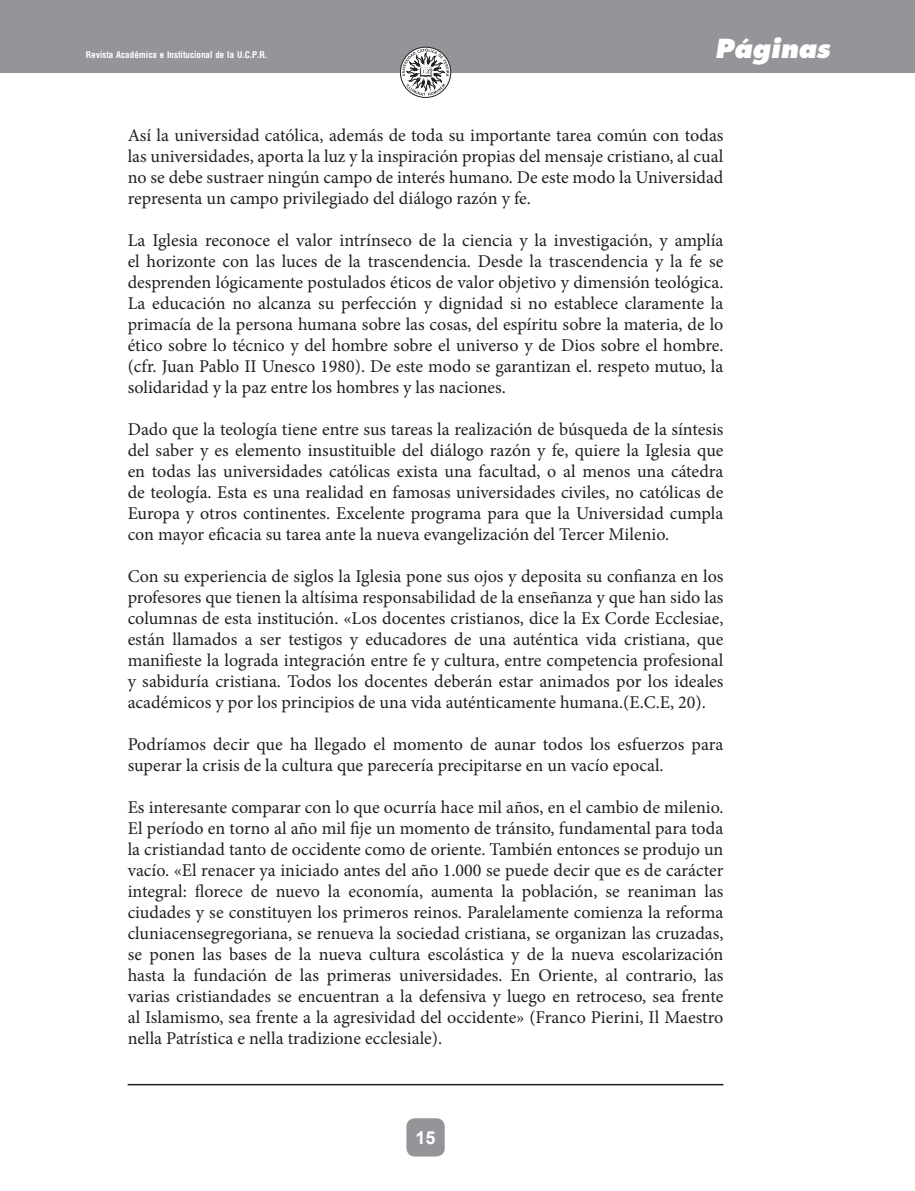
<style>
.page{position:relative;width:915px;height:1191px;background:#fff}
.page>*{position:absolute;margin:0;border:0;box-sizing:border-box;transform-origin:0 0}
.t1{font:italic 800 25.5px "Futura Std";letter-spacing:-.005em;color:#fff}
.t2{font:18px/21px "Minion Pro";color:#231f20;text-align:justify}
.t3{font:700 18px "Arial";color:#fff}
.t4{font:700 condensed 9px "Arena";color:#fff}
</style>
<div class="page">
<div style="left:406px;top:1118px;width:38px;height:38px;background:#939598;border-radius:9px"></div>
<div style="left:0;top:0;width:914px;height:72px;background:#939598"></div>
<svg style="left:399px;top:46px;width:52px;height:52px"></svg>
<hr style="left:128px;top:1084px;width:595px;height:1px;background:#231f20">
<p class="t4" style="left:86px;top:50px;width:183px">Revista Académica e Institucional de la U.C.P.R.</p>
<h1 class="t1" style="left:714px;top:33px;width:116px">Páginas</h1>
<p class="t2" style="left:128px;top:124px;width:597px">Así la universidad católica, además de toda su importante tarea común con todas las universidades, aporta la luz y la inspiración propias del mensaje cristiano, al cual no se debe sustraer ningún campo de interés humano. De este modo la Universidad representa un campo privilegiado del diálogo razón y fe.</p>
<p class="t2" style="left:128px;top:229px;width:597px">La Iglesia reconoce el valor intrínseco de la ciencia y la investigación, y amplía el horizonte con las luces de la trascendencia. Desde la trascendencia y la fe se desprenden lógicamente postulados éticos de valor objetivo y dimensión teológica.<br>La educación no alcanza su perfección y dignidad si no establece claramente la primacía de la persona humana sobre las cosas, del espíritu sobre la materia, de lo ético sobre lo técnico y del hombre sobre el universo y de Dios sobre el hombre. (cfr. Juan Pablo II Unesco 1980). De este modo se garantizan el. respeto mutuo, la solidaridad y la paz entre los hombres y las naciones.</p>
<p class="t2" style="left:128px;top:419px;width:597px">Dado que la teología tiene entre sus tareas la realización de búsqueda de la síntesis del saber y es elemento insustituible del diálogo razón y fe, quiere la Iglesia que en todas las universidades católicas exista una facultad, o al menos una cátedra de teología. Esta es una realidad en famosas universidades civiles, no católicas de Europa y otros continentes. Excelente programa para que la Universidad cumpla con mayor eficacia su tarea ante la nueva evangelización del Tercer Milenio.</p>
<p class="t2" style="left:128px;top:566px;width:597px">Con su experiencia de siglos la Iglesia pone sus ojos y deposita su confianza en los profesores que tienen la altísima responsabilidad de la enseñanza y que han sido las columnas de esta institución. «Los docentes cristianos, dice la Ex Corde Ecclesiae, están llamados a ser testigos y educadores de una auténtica vida cristiana, que manifieste la lograda integración entre fe y cultura, entre competencia profesional y sabiduría cristiana. Todos los docentes deberán estar animados por los ideales académicos y por los principios de una vida auténticamente humana.(E.C.E, 20).</p>
<p class="t2" style="left:128px;top:734px;width:597px">Podríamos decir que ha llegado el momento de aunar todos los esfuerzos para superar la crisis de la cultura que parecería precipitarse en un vacío epocal.</p>
<p class="t2" style="left:128px;top:797px;width:597px">Es interesante comparar con lo que ocurría hace mil años, en el cambio de milenio.<br>El período en torno al año mil fije un momento de tránsito, fundamental para toda la cristiandad tanto de occidente como de oriente. También entonces se produjo un vacío. «El renacer ya iniciado antes del año 1.000 se puede decir que es de carácter integral: florece de nuevo la economía, aumenta la población, se reaniman las ciudades y se constituyen los primeros reinos. Paralelamente comienza la reforma cluniacensegregoriana, se renueva la sociedad cristiana, se organizan las cruzadas, se ponen las bases de la nueva cultura escolástica y de la nueva escolarización hasta la fundación de las primeras universidades. En Oriente, al contrario, las varias cristiandades se encuentran a la defensiva y luego en retroceso, sea frente al Islamismo, sea frente a la agresividad del occidente» (Franco Pierini, Il Maestro nella Patrística e nella tradizione ecclesiale).</p>
<p class="t3" style="left:415px;top:1124px;width:22px">15</p>
</div>
